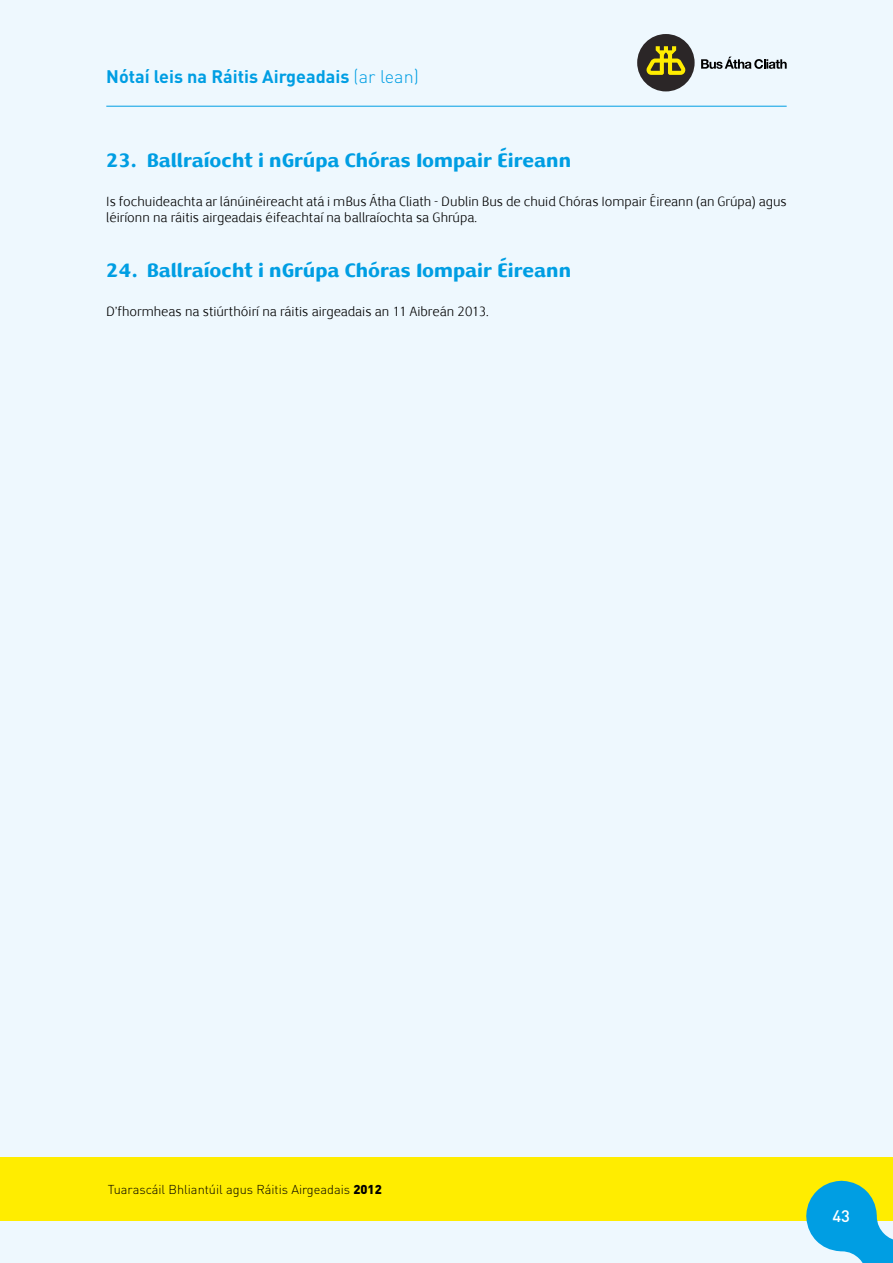
<style>
.page{position:relative;width:893px;height:1263px;background:#eef8fe}
.page>*{position:absolute;margin:0;border:0;box-sizing:border-box;transform-origin:0 0}
.t1{font:900 19.5px "Nexus Sans";color:#009ee3}
.t2{font:700 18px "DIN";color:#009ee3}
.t3{font:500 16.5px "DIN";color:#fff}
.t4{font:13.5px/16.2px "Nexus Sans";color:#000}
.t5{font:300 12.75px "DIN";color:#000}
.s1{font-weight:300}
.s2{font-weight:900}
</style>
<div class="page">
<div style="left:0;top:1157px;width:893px;height:63px;background:#ffed00"></div>
<svg style="left:806px;top:1181px;width:87px;height:82px"></svg>
<hr style="left:106px;top:106px;width:681px;height:1px;background:#009ee3">
<div style="left:637px;top:34px;width:58px;height:57px;background:#2b2627;border-radius:50%"></div>
<svg style="left:646px;top:46px;width:40px;height:29px"></svg>
<svg style="left:701px;top:57px;width:86px;height:12px"></svg>
<h2 class="t2" style="left:106px;top:65px;width:314px">Nótaí leis na Ráitis Airgeadais <span class="s1">(ar lean)</span></h2>
<h1 class="t1" style="left:106px;top:147px;width:466px">23. Ballraíocht i nGrúpa Chóras Iompair Éireann</h1>
<p class="t4" style="left:106px;top:193px;width:682px">Is fochuideachta ar lánúinéireacht atá i mBus Átha Cliath - Dublin Bus de chuid Chóras Iompair Éireann (an Grúpa) agus léiríonn na ráitis airgeadais éifeachtaí na ballraíochta sa Ghrúpa.</p>
<h1 class="t1" style="left:106px;top:258px;width:466px">24. Ballraíocht i nGrúpa Chóras Iompair Éireann</h1>
<p class="t4" style="left:106px;top:304px;width:384px">D’fhormheas na stiúrthóirí na ráitis airgeadais an 11 Aibreán 2013.</p>
<p class="t5" style="left:108px;top:1182px;width:276px">Tuarascáil Bhliantúil agus Ráitis Airgeadais <span class="s2">2012</span></p>
<p class="t3" style="left:832px;top:1205px;width:19px">43</p>
</div>
